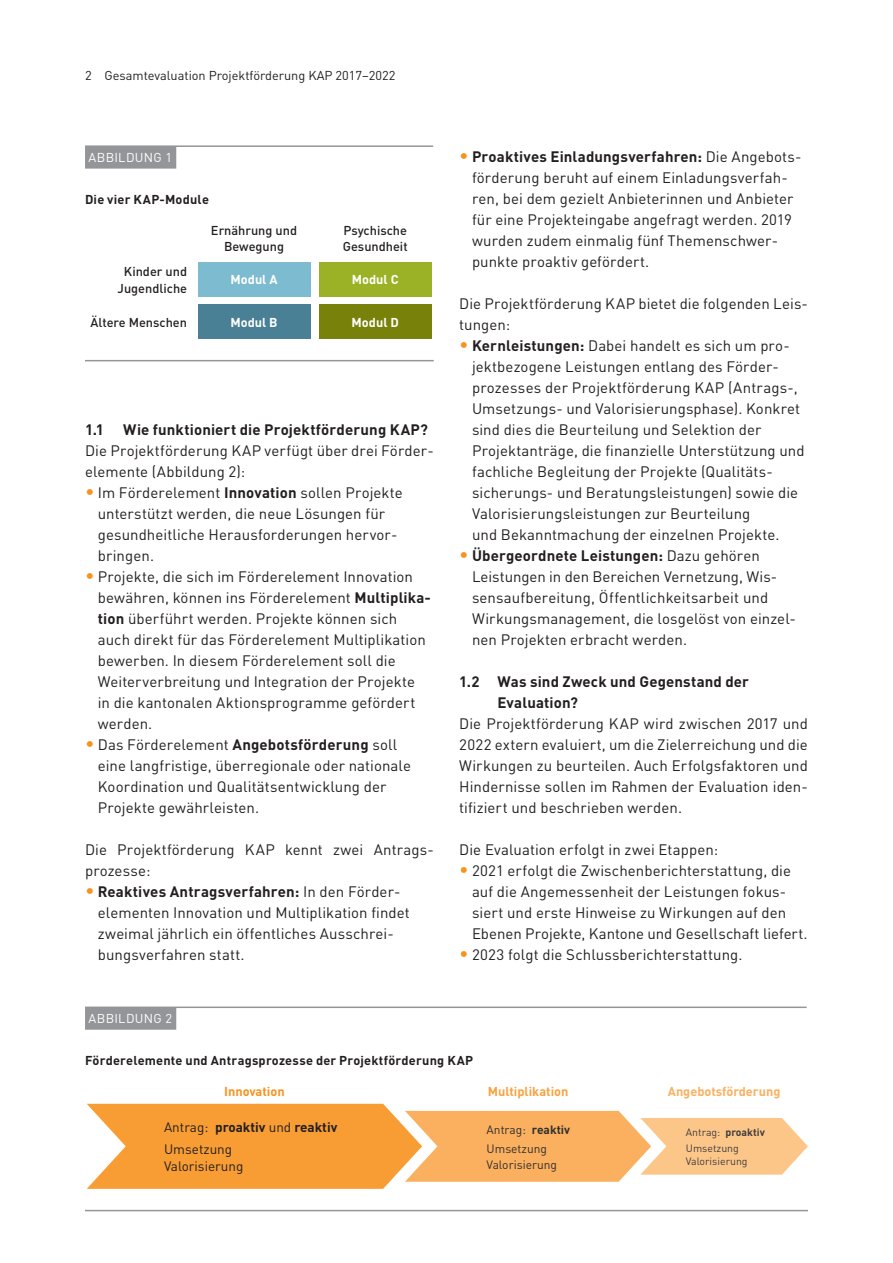
<style>
.page{position:relative;width:893px;height:1263px;background:#fff}
.page>*{position:absolute;margin:0;border:0;box-sizing:border-box;transform-origin:0 0}
.t1{font:15px/21px "DIN Pro";letter-spacing:.005em;color:#231f20}
.t2{font:700 15px/21px "DIN Pro";letter-spacing:.01em;color:#231f20}
.t3{font:13.5px/21.5px "DIN Pro";color:#231f20}
.t4{font:500 12.75px/16.5px "DIN Pro";color:#231f20;text-align:center}
.t5{font:700 12.75px "DIN Pro";letter-spacing:.015em;color:#231f20}
.t6{font:12.75px "DIN Pro";color:#231f20}
.t7{font:700 12.75px "DIN Pro";color:#fff}
.t8{font:12.75px "DIN Pro";letter-spacing:.02em;color:#fff}
.t9{font:700 12.75px "DIN Pro";color:#fab05f}
.t10{font:700 12.75px "DIN Pro";color:#f9a23e}
.t11{font:700 12.75px "DIN Pro";color:#f7931d}
.t12{font:12px/18.9px "DIN Pro";color:#312f30}
.t13{font:10.5px/15.6px "DIN Pro";color:#3e3e3f}
.s1{font-size:18px;color:#f7931d}
.s2{font-weight:700}
</style>
<div class="page">
<hr style="left:85px;top:145px;width:348px;height:2px;background:#939598">
<div style="left:85px;top:146px;width:91px;height:23px;background:#939598"></div>
<hr style="left:85px;top:360px;width:349px;height:1px;background:#939598">
<div style="left:319px;top:262px;width:113px;height:34px;background:#9cb226"></div>
<div style="left:319px;top:305px;width:113px;height:34px;background:#78820b"></div>
<div style="left:198px;top:262px;width:112px;height:34px;background:#7dbbd0"></div>
<div style="left:198px;top:305px;width:112px;height:34px;background:#4a8096"></div>
<hr style="left:85px;top:1006px;width:722px;height:2px;background:#939598">
<div style="left:85px;top:1007px;width:91px;height:23px;background:#939598"></div>
<hr style="left:85px;top:1210px;width:723px;height:1px;background:#939598">
<svg style="left:87px;top:1104px;width:721px;height:85px"></svg>
<p class="t6" style="left:85px;top:66px;width:312px">2 Gesamtevaluation Projektförderung KAP 2017–2022</p>
<p class="t8" style="left:89px;top:149px;width:85px">ABBILDUNG 1</p>
<p class="t5" style="left:85px;top:191px;width:125px">Die vier KAP-Module</p>
<p class="t4" style="left:118px;top:263px;width:71px">Kinder und<br>Jugendliche</p>
<p class="t4" style="left:211px;top:221px;width:88px">Ernährung und<br>Bewegung</p>
<p class="t7" style="left:231px;top:271px;width:48px">Modul A</p>
<p class="t4" style="left:90px;top:313px;width:98px">Ältere Menschen</p>
<p class="t7" style="left:230px;top:313px;width:49px">Modul B</p>
<p class="t4" style="left:343px;top:221px;width:66px;text-align:left">Psychische<br>Gesundheit</p>
<p class="t7" style="left:352px;top:271px;width:48px">Modul C</p>
<p class="t7" style="left:352px;top:313px;width:49px">Modul D</p>
<p class="t2" style="left:85px;top:418px;width:21px">1.1</p>
<p class="t2" style="left:123px;top:418px;width:306px">Wie funktioniert die Projektförderung KAP?</p>
<p class="t1" style="left:85px;top:439px;width:350px">Die Projektförderung KAP verfügt über drei Förder&shy;elemente (Abbildung 2):</p>
<p class="t1" style="left:98px;top:481px;width:306px;text-indent:-13px"><span class="s1">•</span> Im Förderelement <span class="s2">Innovation</span> sollen Projekte unterstützt werden, die neue Lösungen für gesundheitliche Herausforderungen hervor&shy;bringen.</p>
<p class="t1" style="left:98px;top:565px;width:335px;text-indent:-13px"><span class="s1">•</span> Projekte, die sich im Förderelement Innovation bewähren, können ins Förderelement <span class="s2">Multiplika&shy;tion</span> überführt werden. Projekte können sich auch direkt für das Förderelement Multiplikation bewerben. In diesem Förderelement soll die Weiterverbreitung und Integration der Projekte<br>in die kantonalen Aktionsprogramme gefördert werden.</p>
<p class="t1" style="left:98px;top:733px;width:315px;text-indent:-13px"><span class="s1">•</span> Das Förderelement <span class="s2">Angebotsförderung</span> soll eine langfristige, überregionale oder nationale Koordination und Qualitätsentwicklung der Projekte gewährleisten.</p>
<p class="t1" style="left:85px;top:838px;width:350px">Die Projektförderung KAP kennt zwei Antrags&shy;prozesse:</p>
<p class="t1" style="left:98px;top:880px;width:313px;text-indent:-13px"><span class="s1">•</span> <span class="s2">Reaktives Antragsverfahren:</span> In den Förder&shy;elementen Innovation und Multiplikation findet zweimal jährlich ein öffentliches Ausschrei&shy;bungsverfahren statt.</p>
<p class="t8" style="left:89px;top:1010px;width:85px">ABBILDUNG 2</p>
<p class="t1" style="left:472px;top:145px;width:331px;text-indent:-13px"><span class="s1">•</span> <span class="s2">Proaktives Einladungsverfahren:</span> Die Angebots&shy;förderung beruht auf einem Einladungsverfah&shy;ren, bei dem gezielt Anbieterinnen und Anbieter für eine Projekteingabe angefragt werden. 2019 wurden zudem einmalig fünf Themenschwer&shy;punkte proaktiv gefördert.</p>
<p class="t1" style="left:459px;top:292px;width:350px">Die Projektförderung KAP bietet die folgenden Leis&shy;tungen:</p>
<p class="t1" style="left:472px;top:334px;width:334px;text-indent:-13px"><span class="s1">•</span> <span class="s2">Kernleistungen:</span> Dabei handelt es sich um pro&shy;jektbezogene Leistungen entlang des Förder&shy;prozesses der Projektförderung KAP (Antrags-, Umsetzungs- und Valorisierungsphase). Konkret sind dies die Beurteilung und Selektion der Projektanträge, die finanzielle Unterstützung und fachliche Begleitung der Projekte (Qualitäts&shy;sicherungs- und Beratungsleistungen) sowie die Valorisierungsleistungen zur Beurteilung<br>und Bekanntmachung der einzelnen Projekte.</p>
<p class="t1" style="left:472px;top:544px;width:325px;text-indent:-13px"><span class="s1">•</span> <span class="s2">Übergeordnete Leistungen:</span> Dazu gehören Leistungen in den Bereichen Vernetzung, Wis&shy;sensaufbereitung, Öffentlichkeitsarbeit und Wirkungsmanagement, die losgelöst von einzel&shy;nen Projekten erbracht werden.</p>
<p class="t2" style="left:497px;top:670px;width:253px;text-indent:-38px">1.2 Was sind Zweck und Gegenstand der<br>Evaluation?</p>
<p class="t1" style="left:459px;top:712px;width:350px;text-align:justify">Die Projektförderung KAP wird zwischen 2017 und 2022 extern evaluiert, um die Zielerreichung und die Wirkungen zu beurteilen. Auch Erfolgsfaktoren und Hindernisse sollen im Rahmen der Evaluation iden&shy;tifiziert und beschrieben werden.</p>
<p class="t1" style="left:459px;top:838px;width:260px">Die Evaluation erfolgt in zwei Etappen:</p>
<p class="t1" style="left:472px;top:859px;width:337px;text-indent:-13px"><span class="s1">•</span> 2021 erfolgt die Zwischenberichterstattung, die auf die Angemessenheit der Leistungen fokus&shy;siert und erste Hinweise zu Wirkungen auf den Ebenen Projekte, Kantone und Gesellschaft liefert.</p>
<p class="t1" style="left:459px;top:943px;width:285px"><span class="s1">•</span> 2023 folgt die Schlussberichterstattung.</p>
<p class="t5" style="left:85px;top:1052px;width:390px">Förderelemente und Antragsprozesse der Projektförderung KAP</p>
<p class="t11" style="left:224px;top:1082px;width:62px">Innovation</p>
<p class="t10" style="left:488px;top:1082px;width:82px">Multiplikation</p>
<p class="t9" style="left:668px;top:1082px;width:114px">Angebotsförderung</p>
<p class="t3" style="left:164px;top:1116px;width:175px">Antrag: <span class="s2">proaktiv</span> und <span class="s2">reaktiv<br></span>Umsetzung</p>
<p class="t3" style="left:164px;top:1155px;width:81px">Valorisierung</p>
<p class="t12" style="left:487px;top:1119px;width:85px">Antrag: <span class="s2">reaktiv<br></span>Umsetzung</p>
<p class="t12" style="left:487px;top:1154px;width:72px">Valorisierung</p>
<p class="t13" style="left:686px;top:1124px;width:80px">Antrag: <span class="s2">proaktiv<br></span>Umsetzung</p>
<p class="t13" style="left:686px;top:1153px;width:63px">Valorisierung</p>
</div>
